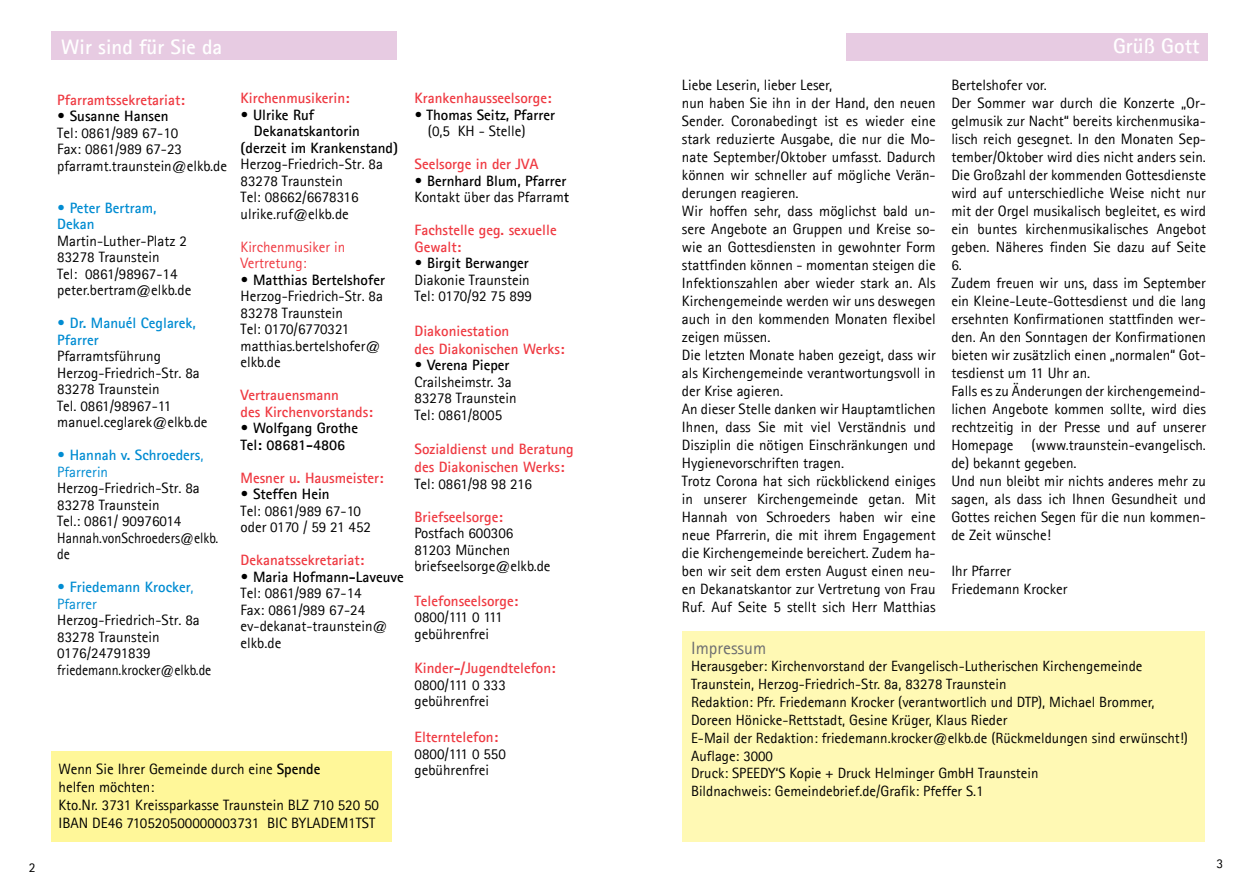
<style>
.page{position:relative;width:1259px;height:893px;background:#fff}
.page>*{position:absolute;margin:0;border:0;box-sizing:border-box;transform-origin:0 0}
.t1{font:700 21px "Agfa Rotis Sans Serif";color:#fff}
.t2{font:17.85px "Agfa Rotis Sans Serif";color:#6d6e71}
.t3{font:15px/18px "Agfa Rotis Sans Serif";color:#000}
.t4{font:700 15px/16.5px "Agfa Rotis Sans Serif";color:#ef3a42}
.t5{font:700 15px/16.5px "Agfa Rotis Sans Serif";color:#000}
.t6{font:700 15px/16.5px "Agfa Rotis Sans Serif";color:#008cd2}
.t7{font:15px/16.5px "Agfa Rotis Sans Serif";color:#ef3a42}
.t8{font:14.85px/17.9px "Agfa Rotis Sans Serif";color:#000}
.t9{font:13.5px "Agfa Rotis Sans Serif";color:#000}
.s1{font-weight:400}
.s2{font-weight:700}
</style>
<div class="page">
<div style="left:846px;top:33px;width:362px;height:28px;background:#e7cbe2"></div>
<div style="left:51px;top:31px;width:345px;height:29px;background:#e7cbe2"></div>
<div style="left:51px;top:752px;width:340px;height:90px;background:#fff799"></div>
<div style="left:682px;top:631px;width:522px;height:211px;background:#fff9b4"></div>
<p class="t9" style="left:29px;top:860px;width:8px">2</p>
<h1 class="t1" style="left:61px;top:33px;width:162px">Wir sind für Sie da</h1>
<p class="t4" style="left:57px;top:91px;width:129px">Pfarramtssekretariat:</p>
<p class="t5" style="left:57px;top:107px;width:113px">• Susanne Hansen</p>
<p class="t3" style="left:57px;top:124px;width:171px;line-height:16.5px">Tel: 0861/989 67-10<br>Fax: 0861/989 67-23 pfarramt.traunstein@elkb.de</p>
<p class="t6" style="left:57px;top:199px;width:101px">• Peter Bertram,<br>Dekan</p>
<p class="t3" style="left:57px;top:232px;width:136px;line-height:16.5px">Martin-Luther-Platz 2<br>83278 Traunstein<br>Tel: 0861/98967-14 peter.bertram@elkb.de</p>
<p class="t6" style="left:57px;top:314px;width:140px">• Dr. Manuél Ceglarek,<br>Pfarrer</p>
<p class="t3" style="left:57px;top:348px;width:152px;line-height:16.5px">Pfarramtsführung<br>Herzog-Friedrich-Str. 8a<br>83278 Traunstein<br>Tel. 0861/98967-11 manuel.ceglarek@elkb.de</p>
<p class="t6" style="left:57px;top:446px;width:148px">• Hannah v. Schroeders<span class="s1">,<br>Pfarrerin</span></p>
<p class="t3" style="left:57px;top:480px;width:162px;line-height:16.5px">Herzog-Friedrich-Str. 8a<br>83278 Traunstein<br>Tel.: 0861/ 90976014<br>Hannah.vonSchroeders@elkb. de</p>
<p class="t6" style="left:57px;top:578px;width:138px">• Friedemann Krocker<span class="s1">,<br>Pfarrer</span></p>
<p class="t3" style="left:57px;top:612px;width:156px;line-height:16.5px">Herzog-Friedrich-Str. 8a<br>83278 Traunstein<br>0176/24791839 friedemann.krocker@elkb.de</p>
<p class="t4" style="left:240px;top:89px;width:111px">Kirchenmusikerin:</p>
<p class="t5" style="left:240px;top:106px;width:75px">• Ulrike Ruf</p>
<p class="t5" style="left:254px;top:122px;width:108px">Dekanatskantorin</p>
<p class="t5" style="left:240px;top:139px;width:159px">(derzeit im Krankenstand)</p>
<p class="t3" style="left:240px;top:156px;width:144px;line-height:16.5px">Herzog-Friedrich-Str. 8a<br>83278 Traunstein<br>Tel: 08662/6678316 ulrike.ruf@elkb.de</p>
<p class="t7" style="left:240px;top:238px;width:106px">Kirchenmusiker in<br>Vertretung:</p>
<p class="t5" style="left:240px;top:271px;width:146px">• Matthias Bertelshofer</p>
<p class="t3" style="left:240px;top:288px;width:144px;line-height:16.5px">Herzog-Friedrich-Str. 8a<br>83278 Traunstein<br>Tel: 0170/6770321 matthias.bertelshofer@ elkb.de</p>
<p class="t4" style="left:240px;top:386px;width:134px">Vertrauensmann<br>des Kirchenvorstands:</p>
<p class="t5" style="left:240px;top:419px;width:119px">• Wolfgang Grothe<br>Tel: 08681-4806</p>
<p class="t4" style="left:240px;top:469px;width:145px">Mesner u. Hausmeister:</p>
<p class="t5" style="left:240px;top:485px;width:91px">• Steffen Hein</p>
<p class="t3" style="left:240px;top:502px;width:132px;line-height:16.5px">Tel: 0861/989 67-10 oder 0170 / 59 21 452</p>
<p class="t4" style="left:240px;top:551px;width:125px">Dekanatssekretariat:</p>
<p class="t5" style="left:240px;top:568px;width:165px">• Maria Hofmann-Laveuve</p>
<p class="t3" style="left:240px;top:585px;width:148px;line-height:16.5px">Tel: 0861/989 67-14<br>Fax: 0861/989 67-24 ev-dekanat-traunstein@ elkb.de</p>
<p class="t4" style="left:414px;top:89px;width:138px">Krankenhausseelsorge:</p>
<p class="t5" style="left:414px;top:106px;width:142px">• Thomas Seitz, Pfarrer</p>
<p class="t3" style="left:428px;top:122px;width:99px">(0,5 KH - Stelle)</p>
<p class="t4" style="left:414px;top:155px;width:126px">Seelsorge in der JVA</p>
<p class="t5" style="left:414px;top:172px;width:156px">• Bernhard Blum, Pfarrer<br><span class="s1">Kontakt über das Pfarram</span>t</p>
<p class="t4" style="left:414px;top:221px;width:144px">Fachstelle geg. sexuelle<br>Gewalt:</p>
<p class="t5" style="left:414px;top:254px;width:116px">• Birgit Berwanger</p>
<p class="t3" style="left:414px;top:271px;width:119px;line-height:16.5px">Diakonie Traunstein<br>Tel: 0170/92 75 899</p>
<p class="t4" style="left:414px;top:321px;width:151px;line-height:18px">Diakoniestation<br>des Diakonischen Werks:</p>
<p class="t5" style="left:414px;top:356px;width:96px">• Verena Pieper</p>
<p class="t3" style="left:414px;top:373px;width:104px;line-height:16.5px">Crailsheimstr. 3a<br>83278 Traunstein<br>Tel: 0861/8005</p>
<p class="t4" style="left:414px;top:440px;width:161px;line-height:18px">Sozialdienst und Beratung des Diakonischen Werks:</p>
<p class="t3" style="left:414px;top:474px;width:119px">Tel: 0861/98 98 216</p>
<p class="t4" style="left:414px;top:508px;width:90px">Briefseelsorge:</p>
<p class="t3" style="left:414px;top:525px;width:138px;line-height:16.5px">Postfach 600306<br>81203 München briefseelsorge@elkb.de</p>
<p class="t4" style="left:414px;top:592px;width:105px">Telefonseelsorge:</p>
<p class="t3" style="left:414px;top:609px;width:90px;line-height:16.5px">0800/111 0 111 gebührenfrei</p>
<p class="t4" style="left:414px;top:659px;width:143px">Kinder-/Jugendtelefon:</p>
<p class="t3" style="left:414px;top:676px;width:93px;line-height:16.5px">0800/111 0 333 gebührenfrei</p>
<p class="t4" style="left:414px;top:728px;width:85px">Elterntelefon:</p>
<p class="t3" style="left:414px;top:744px;width:93px">0800/111 0 550</p>
<p class="t3" style="left:59px;top:760px;width:263px">Wenn Sie Ihrer Gemeinde durch eine <span class="s2">Spende</span></p>
<p class="t3" style="left:414px;top:761px;width:76px">gebührenfrei</p>
<p class="t3" style="left:59px;top:778px;width:322px">helfen möchten:<br>Kto.Nr. 3731 Kreissparkasse Traunstein BLZ 710 520 50<br>IBAN DE46 710520500000003731 BIC BYLADEM1TST</p>
<h1 class="t1" style="left:1113px;top:32px;width:88px">Grüß Gott</h1>
<p class="t3" style="left:682px;top:76px;width:255px">Liebe Leserin, lieber Leser,<br>nun haben Sie ihn in der Hand, den neuen Sender. Coronabedingt ist es wieder eine stark reduzierte Ausgabe, die nur die Mo&shy;nate September/Oktober umfasst. Dadurch können wir schneller auf mögliche Verän&shy;derungen reagieren.<br>Wir hoffen sehr, dass möglichst bald un&shy;sere Angebote an Gruppen und Kreise so&shy;wie an Gottesdiensten in gewohnter Form stattfinden können - momentan steigen die Infektionszahlen aber wieder stark an. Als Kirchengemeinde werden wir uns deswegen auch in den kommenden Monaten flexibel zeigen müssen.<br>Die letzten Monate haben gezeigt, dass wir als Kirchengemeinde verantwortungsvoll in der Krise agieren.<br>An dieser Stelle danken wir Hauptamtlichen Ihnen, dass Sie mit viel Verständnis und Disziplin die nötigen Einschränkungen und Hygienevorschriften tragen.<br>Trotz Corona hat sich rückblickend einiges in unserer Kirchengemeinde getan. Mit Hannah von Schroeders haben wir eine neue Pfarrerin, die mit ihrem Engagement die Kirchengemeinde bereichert. Zudem ha&shy;ben wir seit dem ersten August einen neu&shy;en Dekanatskantor zur Vertretung von Frau Ruf. Auf Seite 5 stellt sich Herr Matthias</p>
<p class="t3" style="left:951px;top:76px;width:256px">Bertelshofer vor.<br>Der Sommer war durch die Konzerte „Or&shy;gelmusik zur Nacht“ bereits kirchenmusika&shy;lisch reich gesegnet. In den Monaten Sep&shy;tember/Oktober wird dies nicht anders sein.<br>Die Großzahl der kommenden Gottesdienste wird auf unterschiedliche Weise nicht nur mit der Orgel musikalisch begleitet, es wird ein buntes kirchenmusikalisches Angebot geben. Näheres finden Sie dazu auf Seite 6.<br>Zudem freuen wir uns, dass im September ein Kleine-Leute-Gottesdienst und die lang ersehnten Konfirmationen stattfinden wer&shy;den. An den Sonntagen der Konfirmationen bieten wir zusätzlich einen „normalen“ Got&shy;tesdienst um 11 Uhr an.<br>Falls es zu Änderungen der kirchengemeind&shy;lichen Angebote kommen sollte, wird dies rechtzeitig in der Presse und auf unserer Homepage (www.traunstein-evangelisch. de) bekannt gegeben.<br>Und nun bleibt mir nichts anderes mehr zu sagen, als dass ich Ihnen Gesundheit und Gottes reichen Segen für die nun kommen&shy;de Zeit wünsche!</p>
<p class="t3" style="left:951px;top:562px;width:118px">Ihr Pfarrer<br>Friedemann Krocker</p>
<p class="t2" style="left:691px;top:637px;width:77px">Impressum</p>
<p class="t8" style="left:691px;top:657px;width:498px">Herausgeber: Kirchenvorstand der Evangelisch-Lutherischen Kirchengemeinde Traunstein, Herzog-Friedrich-Str. 8a, 83278 Traunstein<br>Redaktion: Pfr. Friedemann Krocker (verantwortlich und DTP), Michael Brommer, Doreen Hönicke-Rettstadt, Gesine Krüger, Klaus Rieder<br>E-Mail der Redaktion: friedemann.krocker@elkb.de (Rückmeldungen sind erwünscht!)<br>Auflage: 3000<br>Druck: SPEEDY‘S Kopie + Druck Helminger GmbH Traunstein<br>Bildnachweis: Gemeindebrief.de/Grafik: Pfeffer S.1</p>
<p class="t9" style="left:1216px;top:856px;width:8px">3</p>
</div>
